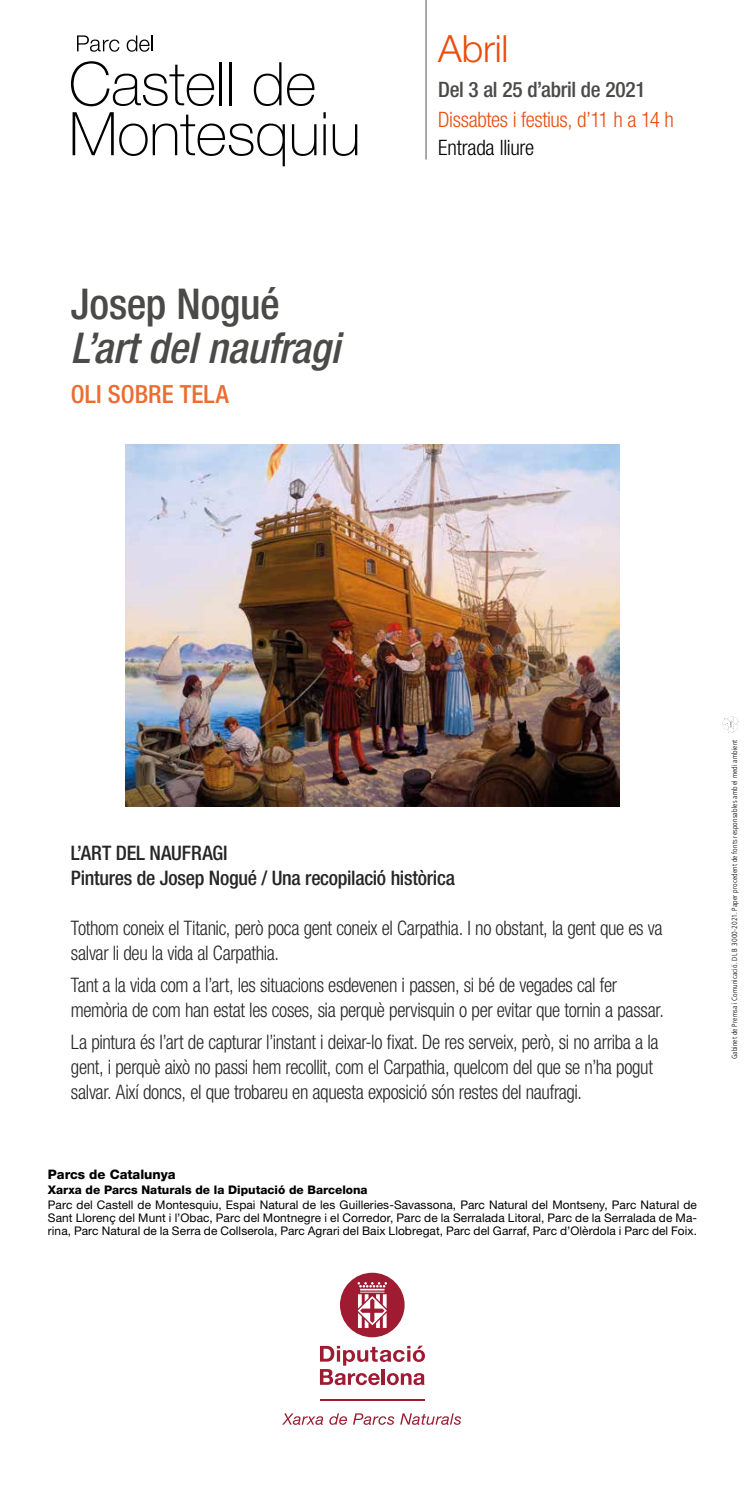
<style>
.page{position:relative;width:745px;height:1489px;background:#fff}
.page>*{position:absolute;margin:0;border:0;box-sizing:border-box;transform-origin:0 0}
.t1{font:italic 500 condensed 42.5px "Helvetica Neue LT Std";letter-spacing:-.005em;color:#4a4a49}
.t2{font:500 condensed 42.5px "Helvetica Neue LT Std";letter-spacing:-.01em;color:#4a4a49}
.t3{font:300 37.5px "Helvetica Neue LT Std";letter-spacing:-.005em;color:#e94e0f}
.t4{font:500 condensed 25px "Helvetica Neue LT Std";letter-spacing:.005em;color:#ed6c30}
.t5{font:300 condensed 21.25px "Helvetica Neue LT Std";letter-spacing:-.02em;color:#e94e0f}
.t6{font:500 condensed 21.25px "Helvetica Neue LT Std";letter-spacing:-.015em;color:#4a4a49}
.t7{font:300 condensed 21.25px "Helvetica Neue LT Std";letter-spacing:-.015em;color:#000}
.t8{font:300 condensed 20px/25px "Helvetica Neue LT Std";letter-spacing:-.02em;color:#262626;scale:.95 1}
.t9{font:500 condensed 20px/25px "Helvetica Neue LT Std";letter-spacing:-.01em;color:#262626}
.t10{font:800 13.12px "Helvetica Neue LT Std";color:#000}
.t11{font:11.88px/13.1px "Helvetica Neue LT Std";letter-spacing:.005em;color:#000;text-align:justify}
.t12{font:800 11.88px "Helvetica Neue LT Std";color:#000}
.t13{font:300 condensed 7.5px "Frutiger LT Std";letter-spacing:.02em;color:#000}
</style>
<div class="page">
<hr style="left:425px;top:0;width:1px;height:159px;background:#575756">
<svg style="left:71px;top:61px;width:143px;height:45px"></svg>
<hr style="left:219px;top:62px;width:3px;height:43px;background:#000">
<hr style="left:229px;top:62px;width:3px;height:43px;background:#000">
<svg style="left:254px;top:62px;width:27px;height:44px"></svg>
<svg style="left:287px;top:74px;width:27px;height:32px"></svg>
<svg style="left:72px;top:112px;width:75px;height:44px"></svg>
<svg style="left:153px;top:115px;width:132px;height:51px"></svg>
<svg style="left:292px;top:124px;width:24px;height:32px"></svg>
<svg style="left:323px;top:112px;width:2px;height:6px"></svg>
<hr style="left:323px;top:124px;width:2px;height:31px;background:#000">
<svg style="left:332px;top:124px;width:25px;height:32px"></svg>
<svg style="left:77px;top:35px;width:42px;height:17px"></svg>
<svg style="left:127px;top:35px;width:25px;height:17px"></svg>
<svg style="left:722px;top:716px;width:17px;height:17px"></svg>
<svg style="left:282px;top:1413px;width:41px;height:11px"></svg>
<svg style="left:329px;top:1413px;width:18px;height:11px"></svg>
<svg style="left:353px;top:1413px;width:41px;height:11px"></svg>
<svg style="left:400px;top:1413px;width:61px;height:11px"></svg>
<hr style="left:320px;top:1398px;width:104px;height:2px;background:#9e1b32">
<svg style="left:320px;top:1345px;width:104px;height:39px"></svg>
<svg style="left:340px;top:1272px;width:64px;height:65px"></svg>
<img style="left:126px;top:444px;width:492px;height:362px">
<h1 class="t2" style="left:71px;top:279px;width:210px">Josep Nogué</h1>
<h1 class="t1" style="left:71px;top:322px;width:270px">L’art del naufragi</h1>
<p class="t4" style="left:71px;top:379px;width:159px">OLI SOBRE TELA</p>
<h2 class="t3" style="left:438px;top:26px;width:72px">Abril</h2>
<p class="t6" style="left:438px;top:77px;width:209px">Del 3 al 25 d’abril de 2021</p>
<p class="t5" style="left:438px;top:108px;width:237px">Dissabtes i festius, d’11 h a 14 h</p>
<p class="t7" style="left:438px;top:135px;width:98px">Entrada lliure</p>
<p class="t9" style="left:71px;top:839px;width:385px">L’ART DEL NAUFRAGI<br>Pintures de Josep Nogué / Una recopilació històrica</p>
<p class="t8" style="left:71px;top:914px;width:624px">Tothom coneix el Titanic, però poca gent coneix el Carpathia. I no obstant, la gent que es va salvar li deu la vida al Carpathia.</p>
<p class="t8" style="left:71px;top:972px;width:625px">Tant a la vida com a l’art, les situacions esdevenen i passen, si bé de vegades cal fer memòria de com han estat les coses, sia perquè pervisquin o per evitar que tornin a passar.</p>
<p class="t8" style="left:71px;top:1029px;width:619px">La pintura és l’art de capturar l’instant i deixar-lo fixat. De res serveix, però, si no arriba a la gent, i perquè això no passi hem recollit, com el Carpathia, quelcom del que se n’ha pogut salvar. Així doncs, el que trobareu en aquesta exposició són restes del naufragi.</p>
<p class="t10" style="left:48px;top:1166px;width:129px">Parcs de Catalunya</p>
<p class="t12" style="left:48px;top:1182px;width:321px">Xarxa de Parcs Naturals de la Diputació de Barcelona</p>
<p class="t11" style="left:48px;top:1197px;width:650px">Parc del Castell de Montesquiu, Espai Natural de les Guilleries-Savassona, Parc Natural del Montseny, Parc Natural de Sant Llorenç del Munt i l’Obac, Parc del Montnegre i el Corredor, Parc de la Serralada Litoral, Parc de la Serralada de Ma&shy;rina, Parc Natural de la Serra de Collserola, Parc Agrari del Baix Llobregat, Parc del Garraf, Parc d’Olèrdola i Parc del Foix.</p>
<p class="t13" style="left:729px;top:1059px;width:321px;rotate:-90deg">Gabinet de Premsa i Comunicació. DL B 3000-2021. Paper procedent de fonts responsables amb el medi ambient</p>
</div>
